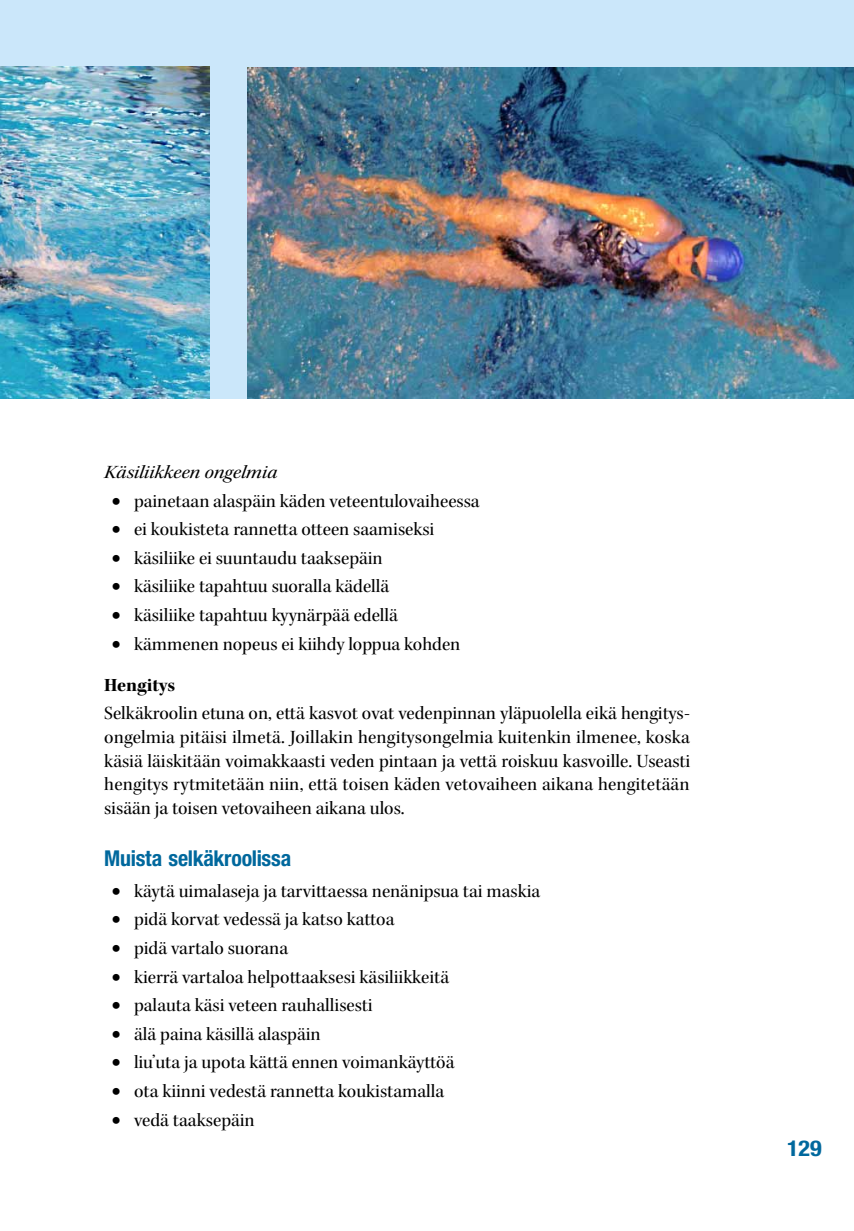
<style>
.page{position:relative;width:854px;height:1231px;background:#fff}
.page>*{position:absolute;margin:0;border:0;box-sizing:border-box;transform-origin:0 0}
.t1{font:700 condensed 21.88px "Helvetica Neue LT Std";letter-spacing:-.015em;color:#00689d}
.t2{font:700 condensed 21.88px "Helvetica Neue LT Std";letter-spacing:-.015em;color:#00689d;scale:1.1 1}
.t3{font:19.25px/23.6px "Kepler Std Scn Subh";color:#000;text-align:justify;scale:1.1 1}
.t4{font:19.25px "Kepler Std Scn It Subh";letter-spacing:-.005em;color:#000;scale:1.2 1}
.t5{font:19.25px "Kepler Std Bold Scn Subh";color:#000;scale:1.1 1}
</style>
<div class="page">
<div style="left:0;top:0;width:853px;height:399px;background:#cbe7fa"></div>
<img style="left:0;top:66px;width:209px;height:333px">
<img style="left:248px;top:67px;width:605px;height:331px">
<p class="t4" style="left:104px;top:461px;width:146px">Käsiliikkeen ongelmia</p>
<p class="t3" style="left:112px;top:489px;width:336px">• painetaan alaspäin käden veteentulovaiheessa</p>
<p class="t3" style="left:112px;top:517px;width:295px">• ei koukisteta rannetta otteen saamiseksi</p>
<p class="t3" style="left:112px;top:546px;width:248px">• käsiliike ei suuntaudu taaksepäin</p>
<p class="t3" style="left:112px;top:575px;width:254px">• käsiliike tapahtuu suoralla kädellä</p>
<p class="t3" style="left:112px;top:603px;width:262px">• käsiliike tapahtuu kyynärpää edellä</p>
<p class="t3" style="left:112px;top:632px;width:318px">• kämmenen nopeus ei kiihdy loppua kohden</p>
<p class="t5" style="left:104px;top:673px;width:66px">Hengitys</p>
<p class="t3" style="left:104px;top:701px;width:534px">Selkäkroolin etuna on, että kasvot ovat vedenpinnan yläpuolella eikä hengitys&shy;ongelmia pitäisi ilmetä. Joillakin hengitysongelmia kuitenkin ilmenee, koska käsiä läiskitään voimakkaasti veden pintaan ja vettä roiskuu kasvoille. Useasti hengitys rytmitetään niin, että toisen käden vetovaiheen aikana hengitetään sisään ja toisen vetovaiheen aikana ulos.</p>
<p class="t1" style="left:104px;top:844px;width:188px">Muista selkäkroolissa</p>
<p class="t3" style="left:112px;top:879px;width:391px">• käytä uimalaseja ja tarvittaessa nenänipsua tai maskia</p>
<p class="t3" style="left:112px;top:907px;width:258px">• pidä korvat vedessä ja katso kattoa</p>
<p class="t3" style="left:112px;top:936px;width:162px">• pidä vartalo suorana</p>
<p class="t3" style="left:112px;top:964px;width:308px">• kierrä vartaloa helpottaaksesi käsiliikkeitä</p>
<p class="t3" style="left:112px;top:993px;width:239px">• palauta käsi veteen rauhallisesti</p>
<p class="t3" style="left:112px;top:1022px;width:191px">• älä paina käsillä alaspäin</p>
<p class="t3" style="left:112px;top:1050px;width:313px">• liu’uta ja upota kättä ennen voimankäyttöä</p>
<p class="t3" style="left:112px;top:1079px;width:304px">• ota kiinni vedestä rannetta koukistamalla</p>
<p class="t3" style="left:112px;top:1107px;width:131px">• vedä taaksepäin</p>
<p class="t2" style="left:786px;top:1135px;width:33px">129</p>
</div>
